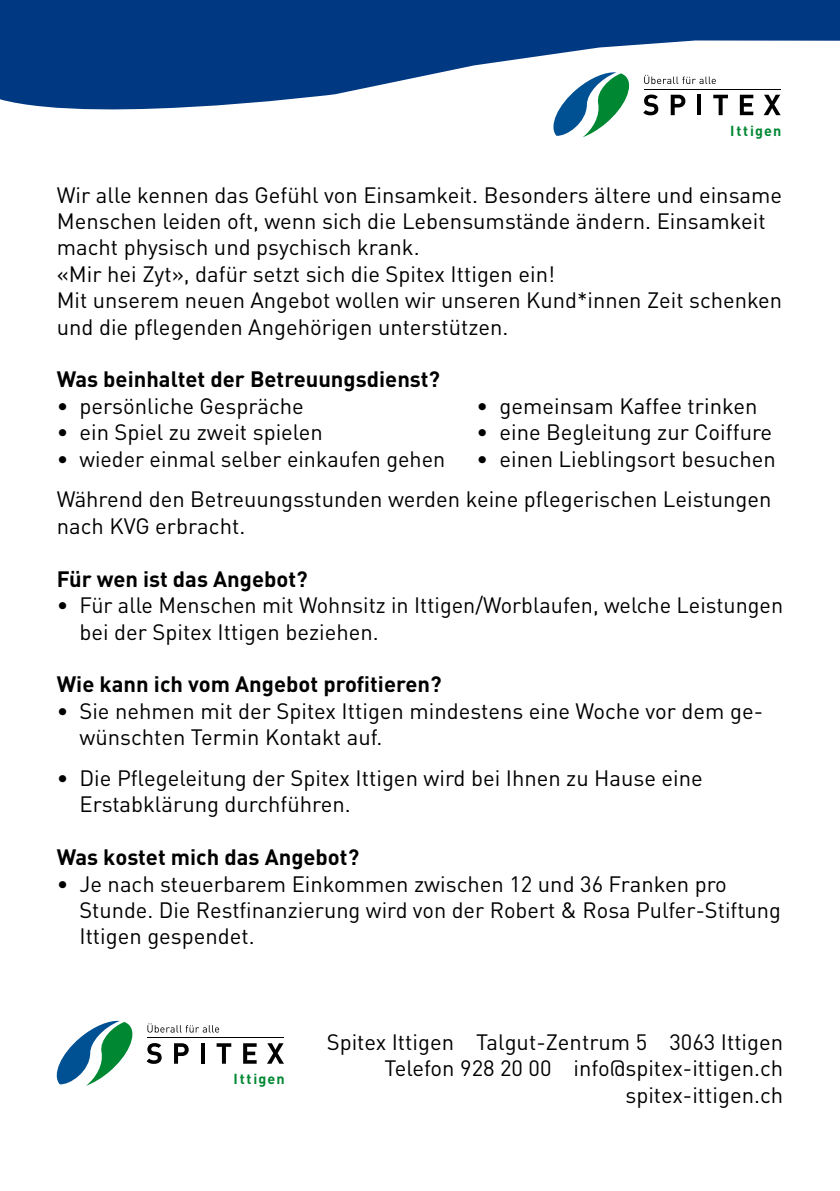
<style>
.page{position:relative;width:840px;height:1191px;background:#fff}
.page>*{position:absolute;margin:0;border:0;box-sizing:border-box;transform-origin:0 0}
.t1{font:22px/26.4px "DIN Pro";color:#000}
.t2{font:700 22px "DIN Pro";color:#000}
.t3{font:700 14.4px "DIN";letter-spacing:.1em;color:#008732}
</style>
<div class="page">
<svg style="left:0;top:0;width:839px;height:116px;fill:#003882"></svg>
<svg style="left:553px;top:72px;width:80px;height:65px"></svg>
<svg style="left:643px;top:95px;width:15px;height:20px"></svg>
<svg style="left:670px;top:95px;width:15px;height:20px"></svg>
<hr style="left:697px;top:95px;width:4px;height:20px;background:#000">
<svg style="left:712px;top:95px;width:15px;height:20px"></svg>
<svg style="left:739px;top:95px;width:13px;height:20px"></svg>
<svg style="left:763px;top:95px;width:17px;height:20px"></svg>
<hr style="left:643px;top:89px;width:137px;height:1px;background:#000">
<svg style="left:643px;top:75px;width:72px;height:9px"></svg>
<svg style="left:57px;top:1020px;width:76px;height:65px"></svg>
<svg style="left:146px;top:1043px;width:15px;height:20px"></svg>
<svg style="left:174px;top:1043px;width:15px;height:20px"></svg>
<hr style="left:201px;top:1043px;width:3px;height:20px;background:#000">
<svg style="left:216px;top:1043px;width:15px;height:20px"></svg>
<svg style="left:243px;top:1043px;width:13px;height:20px"></svg>
<svg style="left:267px;top:1043px;width:17px;height:20px"></svg>
<hr style="left:147px;top:1037px;width:137px;height:1px;background:#000">
<svg style="left:147px;top:1023px;width:72px;height:9px"></svg>
<p class="t3" style="left:730px;top:121px;width:53px">Ittigen</p>
<p class="t1" style="left:57px;top:180px;width:726px">Wir alle kennen das Gefühl von Einsamkeit. Besonders ältere und einsame<br>Menschen leiden oft, wenn sich die Lebensumstände ändern. Einsamkeit macht physisch und psychisch krank.</p>
<p class="t1" style="left:57px;top:260px;width:499px">«Mir hei Zyt», dafür setzt sich die Spitex Ittigen ein!</p>
<p class="t1" style="left:57px;top:286px;width:726px">Mit unserem neuen Angebot wollen wir unseren Kund*innen Zeit schenken und die pflegenden Angehörigen unterstützen.</p>
<p class="t2" style="left:57px;top:365px;width:384px">Was beinhaltet der Betreuungsdienst?</p>
<p class="t1" style="left:57px;top:392px;width:248px">• persönliche Gespräche</p>
<p class="t1" style="left:476px;top:392px;width:282px">• gemeinsam Kaffee trinken</p>
<p class="t1" style="left:57px;top:418px;width:267px">• ein Spiel zu zweit spielen</p>
<p class="t1" style="left:476px;top:418px;width:297px">• eine Begleitung zur Coiffure</p>
<p class="t1" style="left:57px;top:444px;width:390px">• wieder einmal selber einkaufen gehen</p>
<p class="t1" style="left:476px;top:444px;width:300px">• einen Lieblingsort besuchen</p>
<p class="t1" style="left:57px;top:485px;width:715px">Während den Betreuungsstunden werden keine pflegerischen Leistungen</p>
<p class="t1" style="left:57px;top:512px;width:190px">nach KVG erbracht.</p>
<p class="t2" style="left:57px;top:564px;width:252px">Für wen ist das Angebot?</p>
<p class="t1" style="left:79px;top:591px;width:704px;text-indent:-23px">• Für alle Menschen mit Wohnsitz in Ittigen/Worblaufen, welche Leistungen bei der Spitex Ittigen beziehen.</p>
<p class="t2" style="left:57px;top:670px;width:386px">Wie kann ich vom Angebot profitieren?</p>
<p class="t1" style="left:79px;top:696px;width:684px;text-indent:-23px">• Sie nehmen mit der Spitex Ittigen mindestens eine Woche vor dem ge&shy;wünschten Termin Kontakt auf.</p>
<p class="t1" style="left:79px;top:764px;width:624px;text-indent:-23px">• Die Pflegeleitung der Spitex Ittigen wird bei Ihnen zu Hause eine<br>Erstabklärung durchführen.</p>
<p class="t2" style="left:57px;top:842px;width:304px">Was kostet mich das Angebot?</p>
<p class="t1" style="left:79px;top:869px;width:702px;text-indent:-23px">• Je nach steuerbarem Einkommen zwischen 12 und 36 Franken pro<br>Stunde. Die Restfinanzierung wird von der Robert &amp; Rosa Pulfer-Stiftung<br>Ittigen gespendet.</p>
<p class="t3" style="left:233px;top:1069px;width:53px">Ittigen</p>
<p class="t1" style="left:326px;top:1028px;width:457px">Spitex Ittigen Talgut-Zentrum 5 3063 Ittigen</p>
<p class="t1" style="left:384px;top:1054px;width:400px">Telefon 928 20 00 info@spitex-ittigen.ch</p>
<p class="t1" style="left:625px;top:1080px;width:159px">spitex-ittigen.ch</p>
</div>
